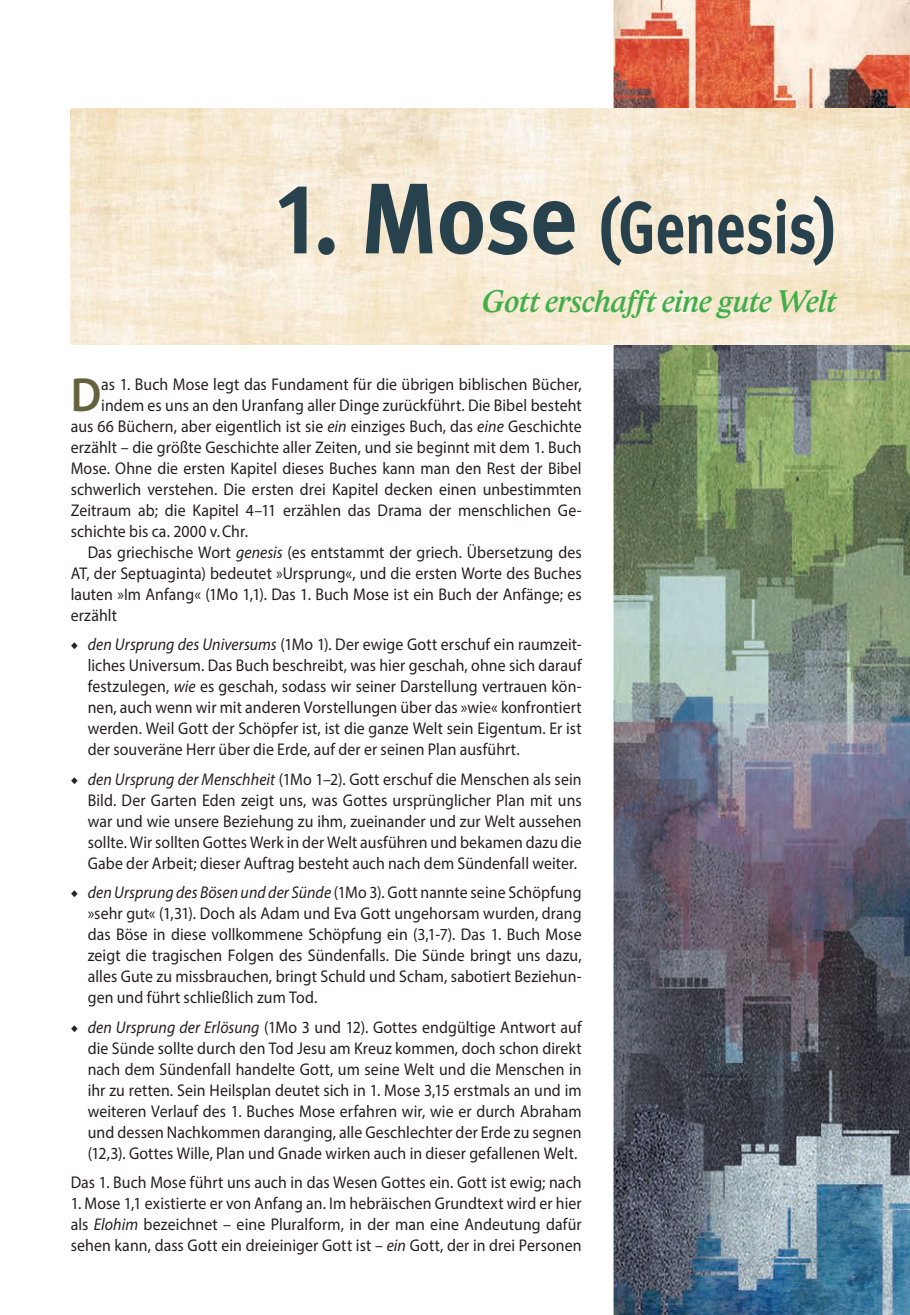
<style>
.page{position:relative;width:910px;height:1315px;background:#fff}
.page>*{position:absolute;margin:0;border:0;box-sizing:border-box;transform-origin:0 0}
.t1{font:700 74px "Meta OT";letter-spacing:-.015em;color:#27414d;scale:.93 1}
.t2{font:600 48.2px "Myriad Pro";color:#64613d;scale:.93 1}
.t3{font:italic 32px "Lido STF Medium";letter-spacing:-.01em;color:#40ae49}
.t4{font:17px/21px "Myriad Pro";letter-spacing:.005em;color:#231f20;text-align:justify;scale:.93 1}
.s1{font-size:100px}
.s2{font-style:italic}
.s3{font-family:"Minion Pro"}
</style>
<div class="page">
<img style="left:613px;top:0;width:297px;height:1315px">
<img style="left:71px;top:109px;width:839px;height:235px">
<h1 class="t1" style="left:276px;top:181px;width:603px"><span class="s1">1. Mose</span> (Genesis)</h1>
<h3 class="t3" style="left:482px;top:282px;width:356px">Gott erschafft eine gute Welt</h3>
<h2 class="t2" style="left:71px;top:364px;width:34px">D</h2>
<p class="t4" style="left:101px;top:373px;width:518px">as 1. Buch Mose legt das Fundament für die übrigen biblischen Bücher,</p>
<p class="t4" style="left:101px;top:394px;width:518px">indem es uns an den Uranfang aller Dinge zurückführt. Die Bibel besteht</p>
<p class="t4" style="left:71px;top:415px;width:551px">aus 66 Büchern, aber eigentlich ist sie <span class="s2">ein</span> einziges Buch, das <span class="s2">eine</span> Geschichte</p>
<p class="t4" style="left:71px;top:436px;width:551px">erzählt – die größte Geschichte aller Zeiten, und sie beginnt mit dem 1. Buch</p>
<p class="t4" style="left:71px;top:457px;width:551px">Mose. Ohne die ersten Kapitel dieses Buches kann man den Rest der Bibel</p>
<p class="t4" style="left:71px;top:478px;width:551px">schwerlich verstehen. Die ersten drei Kapitel decken einen unbestimmten</p>
<p class="t4" style="left:71px;top:499px;width:551px">Zeitraum ab; die Kapitel 4–11 erzählen das Drama der menschlichen Ge-</p>
<p class="t4" style="left:71px;top:520px;width:192px">schichte bis ca. 2000 v. Chr.</p>
<p class="t4" style="left:88px;top:541px;width:532px">Das griechische Wort <span class="s2">genesis</span> (es entstammt der griech. Übersetzung des</p>
<p class="t4" style="left:71px;top:562px;width:551px">AT, der Septuaginta) bedeutet »Ursprung«, und die ersten Worte des Buches</p>
<p class="t4" style="left:71px;top:583px;width:551px">lauten »Im Anfang« (1Mo 1,1). Das 1. Buch Mose ist ein Buch der Anfänge; es</p>
<p class="t4" style="left:71px;top:604px;width:51px">erzählt</p>
<p class="t4" style="left:88px;top:634px;width:533px;text-indent:-17px"><span class="s3">◆</span> <span class="s2">den Ursprung des Universums</span> (1Mo 1). Der ewige Gott erschuf ein raumzeit&shy;liches Universum. Das Buch beschreibt, was hier geschah, ohne sich darauf festzulegen, <span class="s2">wie</span> es geschah, sodass wir seiner Darstellung vertrauen kön&shy;nen, auch wenn wir mit anderen Vorstellungen über das »wie« konfrontiert werden. Weil Gott der Schöpfer ist, ist die ganze Welt sein Eigentum. Er ist der souveräne Herr über die Erde, auf der er seinen Plan ausführt.</p>
<p class="t4" style="left:88px;top:768px;width:533px;text-indent:-17px"><span class="s3">◆</span> <span class="s2">den Ursprung der Menschheit</span> (1Mo 1–2). Gott erschuf die Menschen als sein Bild. Der Garten Eden zeigt uns, was Gottes ursprünglicher Plan mit uns war und wie unsere Beziehung zu ihm, zueinander und zur Welt aussehen sollte. Wir sollten Gottes Werk in der Welt ausführen und bekamen dazu die Gabe der Arbeit; dieser Auftrag besteht auch nach dem Sündenfall weiter.</p>
<p class="t4" style="left:88px;top:882px;width:533px;text-indent:-17px"><span class="s3">◆</span> <span class="s2">den Ursprung des Bösen und der Sünde</span> (1Mo 3). Gott nannte seine Schöpfung »sehr gut« (1,31). Doch als Adam und Eva Gott ungehorsam wurden, drang das Böse in diese vollkommene Schöpfung ein (3,1-7). Das 1. Buch Mose zeigt die tragischen Folgen des Sündenfalls. Die Sünde bringt uns dazu, alles Gute zu missbrauchen, bringt Schuld und Scham, sabotiert Beziehun&shy;gen und führt schließlich zum Tod.</p>
<p class="t4" style="left:88px;top:1016px;width:533px;text-indent:-17px"><span class="s3">◆</span> <span class="s2">den Ursprung der Erlösung</span> (1Mo 3 und 12). Gottes endgültige Antwort auf die Sünde sollte durch den Tod Jesu am Kreuz kommen, doch schon direkt nach dem Sündenfall handelte Gott, um seine Welt und die Menschen in ihr zu retten. Sein Heilsplan deutet sich in 1. Mose 3,15 erstmals an und im weiteren Verlauf des 1. Buches Mose erfahren wir, wie er durch Abraham und dessen Nachkommen daranging, alle Geschlechter der Erde zu segnen (12,3). Gottes Wille, Plan und Gnade wirken auch in dieser gefallenen Welt.</p>
<p class="t4" style="left:71px;top:1172px;width:551px">Das 1. Buch Mose führt uns auch in das Wesen Gottes ein. Gott ist ewig; nach</p>
<p class="t4" style="left:71px;top:1193px;width:551px">1. Mose 1,1 existierte er von Anfang an. Im hebräischen Grundtext wird er hier als <span class="s2">Elohim</span> bezeichnet – eine Pluralform, in der man eine Andeutung dafür sehen kann, dass Gott ein dreieiniger Gott ist – <span class="s2">ein</span> Gott, der in drei Personen</p>
</div>
